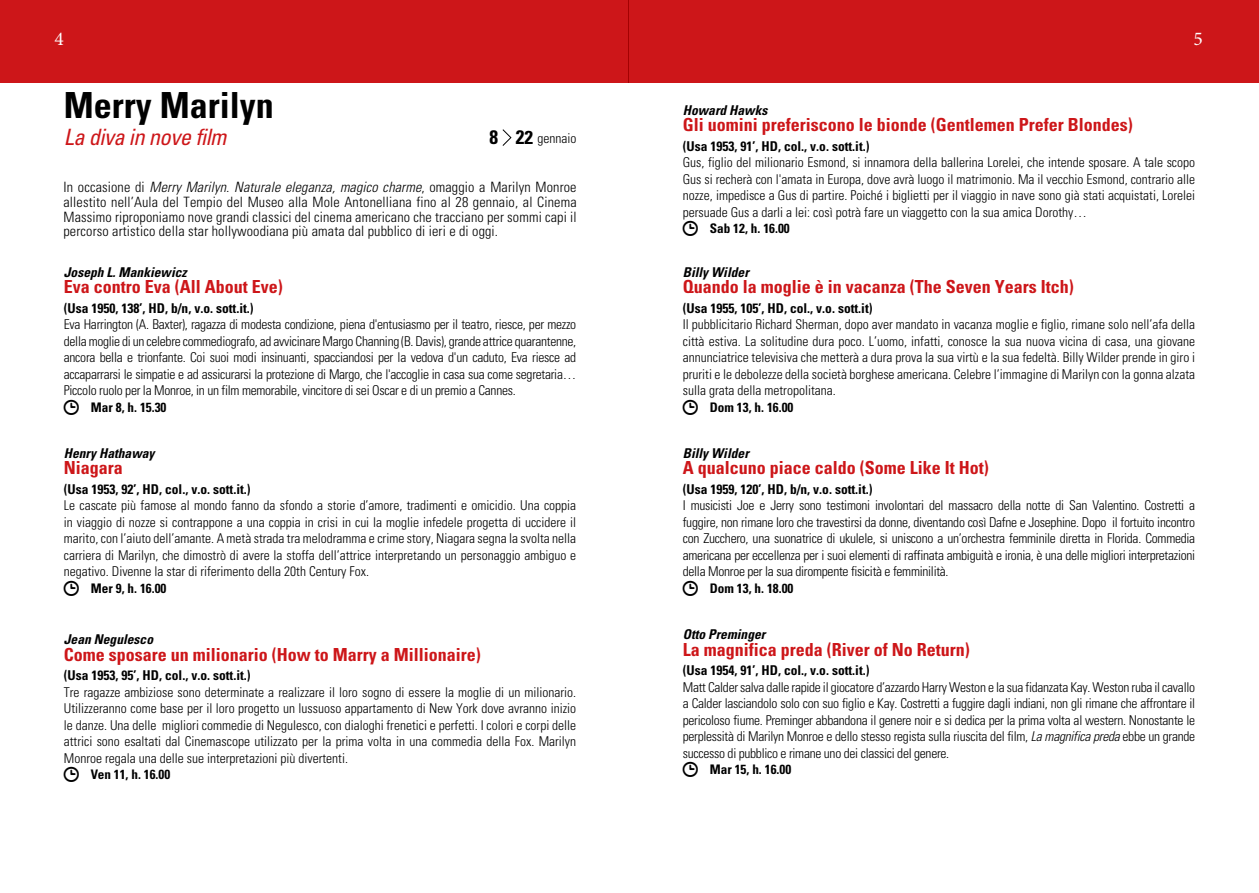
<style>
.page{position:relative;width:1259px;height:893px;background:#fff}
.page>*{position:absolute;margin:0;border:0;box-sizing:border-box;transform-origin:0 0}
.t1{font:700 condensed 36px "Univers";color:#000}
.t2{font:italic condensed 22.5px "Univers";letter-spacing:-.02em;color:#cd1619}
.t3{font:19.5px "Minion Pro";color:#fff}
.t4{font:700 condensed 18px "Univers";color:#cd1619}
.t5{font:300 condensed 14.25px/14.7px "Univers";letter-spacing:.01em;color:#000;text-align:justify}
.t6{font:300 condensed 13.5px/16.5px "Univers";color:#000;text-align:justify}
.t7{font:700 condensed 13.5px "Univers";color:#000}
.t8{font:italic 700 condensed 13.5px "Univers";color:#000}
.t9{font:700 condensed 13.2px "Univers";color:#000}
.s1{font-weight:700;font-size:19.5px}
.s2{font-weight:700;font-size:18.75px}
.s3{font-style:italic}
</style>
<div class="page">
<div style="left:628px;top:0;width:631px;height:83px;background:#cd1619"></div>
<div style="left:0;top:0;width:628px;height:83px;background:#cd1619"></div>
<svg style="left:502px;top:129px;width:10px;height:17px"></svg>
<h3 class="t3" style="left:54px;top:26px;width:11px">4</h3>
<h3 class="t3" style="left:1193px;top:26px;width:11px">5</h3>
<h1 class="t1" style="left:64px;top:83px;width:211px">Merry Marilyn</h1>
<h2 class="t2" style="left:64px;top:123px;width:164px">La diva in nove film</h2>
<p class="t6" style="left:489px;top:130px;width:88px"><span class="s1">8 2</span><span class="s2">2</span> gennaio</p>
<p class="t5" style="left:63px;top:180px;width:515px">In occasione di <span class="s3">Merry Marilyn. Naturale eleganza, magico charme</span>, omaggio a Marilyn Monroe allestito nell’Aula del Tempio del Museo alla Mole Antonelliana fino al 28 gennaio, al Cinema Massimo riproponiamo nove grandi classici del cinema americano che tracciano per sommi capi il percorso artistico della star hollywoodiana più amata dal pubblico di ieri e di oggi.</p>
<p class="t8" style="left:64px;top:264px;width:124px">Joseph L. Mankiewicz</p>
<h3 class="t4" style="left:64px;top:276px;width:220px">Eva contro Eva (All About Eve)</h3>
<p class="t7" style="left:64px;top:300px;width:191px">(Usa 1950, 138’, HD, b/n, v.o. sott.it.)</p>
<p class="t6" style="left:64px;top:316px;width:514px">Eva Harrington (A. Baxter), ragazza di modesta condizione, piena d'entusiasmo per il teatro, riesce, per mezzo della moglie di un celebre commediografo, ad avvicinare Margo Channing (B. Davis), grande attrice quarantenne, ancora bella e trionfante. Coi suoi modi insinuanti, spacciandosi per la vedova d'un caduto, Eva riesce ad accaparrarsi le simpatie e ad assicurarsi la protezione di Margo, che l'accoglie in casa sua come segretaria… Piccolo ruolo per la Monroe, in un film memorabile, vincitore di sei Oscar e di un premio a Cannes.</p>
<p class="t9" style="left:91px;top:399px;width:77px">Mar 8, h. 15.30</p>
<p class="t8" style="left:64px;top:445px;width:92px">Henry Hathaway</p>
<h3 class="t4" style="left:64px;top:457px;width:61px">Niagara</h3>
<p class="t7" style="left:64px;top:481px;width:188px">(Usa 1953, 92’, HD, col., v.o. sott.it.)</p>
<p class="t6" style="left:64px;top:497px;width:514px">Le cascate più famose al mondo fanno da sfondo a storie d’amore, tradimenti e omicidio. Una coppia in viaggio di nozze si contrappone a una coppia in crisi in cui la moglie infedele progetta di uccidere il marito, con l’aiuto dell’amante. A metà strada tra melodramma e crime story, Niagara segna la svolta nella carriera di Marilyn, che dimostrò di avere la stoffa dell’attrice interpretando un personaggio ambiguo e negativo. Divenne la star di riferimento della 20th Century Fox.</p>
<p class="t9" style="left:91px;top:580px;width:77px">Mer 9, h. 16.00</p>
<p class="t8" style="left:64px;top:631px;width:91px">Jean Negulesco</p>
<h3 class="t4" style="left:64px;top:643px;width:418px">Come sposare un milionario (How to Marry a Millionaire)</h3>
<p class="t7" style="left:64px;top:667px;width:188px">(Usa 1953, 95’, HD, col., v.o. sott.it.)</p>
<p class="t6" style="left:64px;top:684px;width:514px">Tre ragazze ambiziose sono determinate a realizzare il loro sogno di essere la moglie di un milionario.<br>Utilizzeranno come base per il loro progetto un lussuoso appartamento di New York dove avranno inizio le danze. Una delle migliori commedie di Negulesco, con dialoghi frenetici e perfetti. I colori e corpi delle attrici sono esaltati dal Cinemascope utilizzato per la prima volta in una commedia della Fox. Marilyn Monroe regala una delle sue interpretazioni più divertenti.</p>
<p class="t9" style="left:91px;top:766px;width:81px">Ven 11, h. 16.00</p>
<p class="t8" style="left:683px;top:102px;width:86px">Howard Hawks</p>
<h3 class="t4" style="left:683px;top:114px;width:451px">Gli uomini preferiscono le bionde (Gentlemen Prefer Blondes)</h3>
<p class="t7" style="left:683px;top:138px;width:188px">(Usa 1953, 91’, HD, col., v.o. sott.it.)</p>
<p class="t6" style="left:683px;top:154px;width:514px">Gus, figlio del milionario Esmond, si innamora della ballerina Lorelei, che intende sposare. A tale scopo Gus si recherà con l'amata in Europa, dove avrà luogo il matrimonio. Ma il vecchio Esmond, contrario alle nozze, impedisce a Gus di partire. Poiché i biglietti per il viaggio in nave sono già stati acquistati, Lorelei persuade Gus a darli a lei: così potrà fare un viaggetto con la sua amica Dorothy…</p>
<p class="t9" style="left:710px;top:221px;width:81px">Sab 12, h. 16.00</p>
<p class="t8" style="left:683px;top:264px;width:68px">Billy Wilder</p>
<h3 class="t4" style="left:683px;top:276px;width:392px">Quando la moglie è in vacanza (The Seven Years Itch)</h3>
<p class="t7" style="left:683px;top:300px;width:191px">(Usa 1955, 105’, HD, col., v.o. sott.it)</p>
<p class="t6" style="left:683px;top:316px;width:514px">Il pubblicitario Richard Sherman, dopo aver mandato in vacanza moglie e figlio, rimane solo nell’afa della città estiva. La solitudine dura poco. L’uomo, infatti, conosce la sua nuova vicina di casa, una giovane annunciatrice televisiva che metterà a dura prova la sua virtù e la sua fedeltà. Billy Wilder prende in giro i pruriti e le debolezze della società borghese americana. Celebre l’immagine di Marilyn con la gonna alzata sulla grata della metropolitana.</p>
<p class="t9" style="left:710px;top:399px;width:85px">Dom 13, h. 16.00</p>
<p class="t8" style="left:683px;top:444px;width:68px">Billy Wilder</p>
<h3 class="t4" style="left:683px;top:457px;width:308px">A qualcuno piace caldo (Some Like It Hot)</h3>
<p class="t7" style="left:683px;top:480px;width:191px">(Usa 1959, 120’, HD, b/n, v.o. sott.it.)</p>
<p class="t6" style="left:683px;top:497px;width:514px">I musicisti Joe e Jerry sono testimoni involontari del massacro della notte di San Valentino. Costretti a fuggire, non rimane loro che travestirsi da donne, diventando così Dafne e Josephine. Dopo il fortuito incontro con Zucchero, una suonatrice di ukulele, si uniscono a un’orchestra femminile diretta in Florida. Commedia americana per eccellenza per i suoi elementi di raffinata ambiguità e ironia, è una delle migliori interpretazioni della Monroe per la sua dirompente fisicità e femminilità.</p>
<p class="t9" style="left:710px;top:580px;width:85px">Dom 13, h. 18.00</p>
<p class="t8" style="left:683px;top:626px;width:84px">Otto Preminger</p>
<h3 class="t4" style="left:683px;top:638px;width:288px">La magnifica preda (River of No Return)</h3>
<p class="t7" style="left:683px;top:662px;width:188px">(Usa 1954, 91’, HD, col., v.o. sott.it.)</p>
<p class="t6" style="left:683px;top:678px;width:514px">Matt Calder salva dalle rapide il giocatore d’azzardo Harry Weston e la sua fidanzata Kay. Weston ruba il cavallo a Calder lasciandolo solo con suo figlio e Kay. Costretti a fuggire dagli indiani, non gli rimane che affrontare il pericoloso fiume. Preminger abbandona il genere noir e si dedica per la prima volta al western. Nonostante le perplessità di Marilyn Monroe e dello stesso regista sulla riuscita del film, <span class="s3">La magnifica preda</span> ebbe un grande successo di pubblico e rimane uno dei classici del genere.</p>
<p class="t9" style="left:710px;top:761px;width:83px">Mar 15, h. 16.00</p>
</div>
